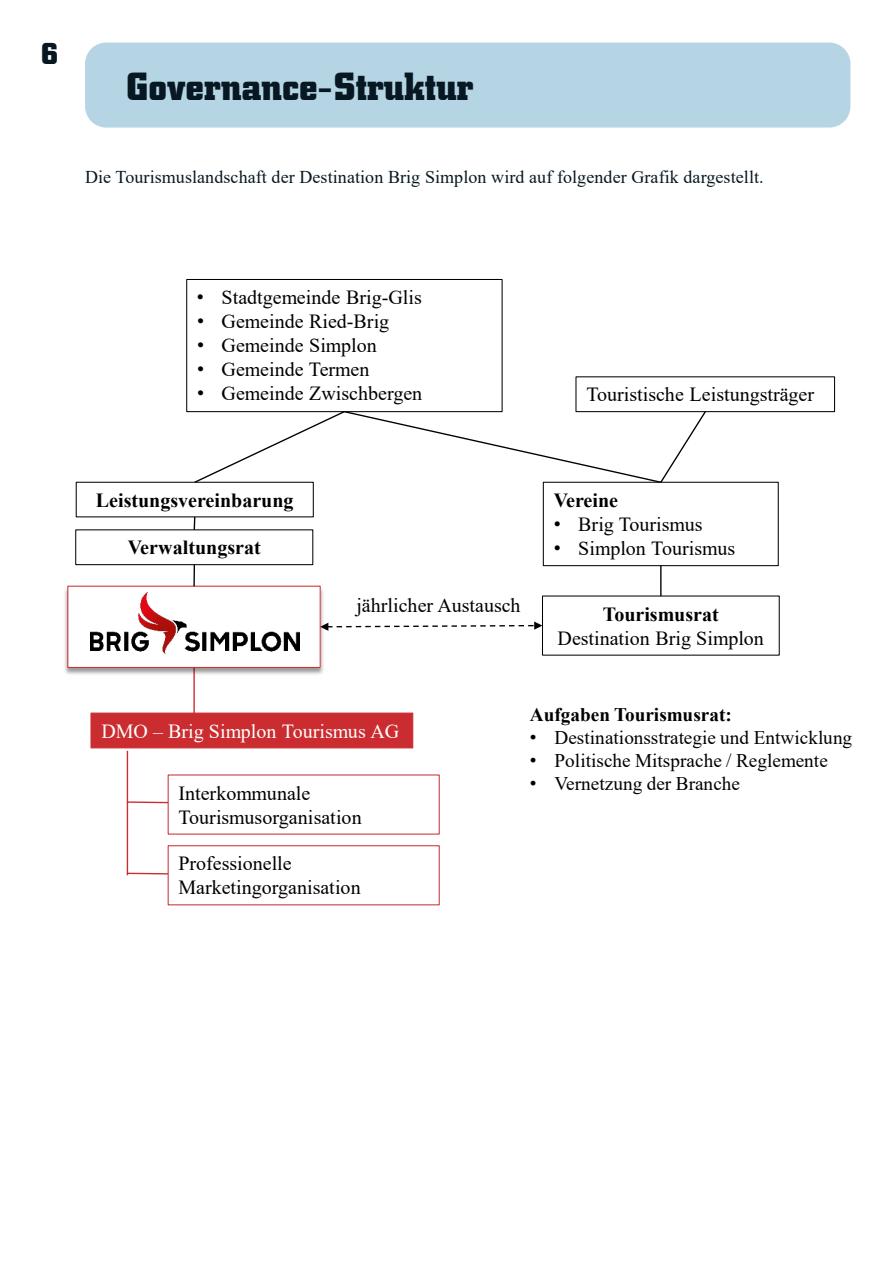
<style>
.page{position:relative;width:893px;height:1263px;background:#fff}
.page>*{position:absolute;margin:0;border:0;box-sizing:border-box;transform-origin:0 0}
.Untertitel{font:700 39px "City BQ";letter-spacing:.005em;color:#071822}
.t1{font:700 30px "City BQ";color:#071822}
.t2{font:20.1px/24.2px "Times New Roman";color:#000}
.t3{font:700 20.1px "Times New Roman";color:#000}
.t4{font:20.1px "Times New Roman";color:#fff}
.t5{font:19.2px "Times New Roman";color:#000}
.t6{font:700 19.2px "Times New Roman";color:#000}
.untertiteli{font:18px "Times New Roman";letter-spacing:.005em;color:#071822}
.s1{font-family:"Arial"}
.s2{font-weight:700}
</style>
<div class="page">
<div style="left:85px;top:43px;width:765px;height:85px;background:#b4d4e4;border-radius:21px"></div>
<hr style="left:660px;top:566px;width:1px;height:30px;background:#000">
<div style="left:543px;top:482px;width:236px;height:84px;border:1px solid #000"></div>
<div style="left:90px;top:712px;width:323px;height:36px;background:#cb2c30;border:1px solid #cb2c30"></div>
<div style="left:168px;top:845px;width:272px;height:60px;border:1px solid #cb2c30"></div>
<hr style="left:127px;top:751px;width:1px;height:124px;background:#cb2c30">
<svg style="left:126px;top:801px;width:43px;height:3px"></svg>
<svg style="left:126px;top:872px;width:44px;height:3px"></svg>
<hr style="left:193px;top:667px;width:2px;height:46px;background:#cb2c30">
<div style="left:186px;top:279px;width:317px;height:133px;border:1px solid #000"></div>
<div style="left:75px;top:529px;width:238px;height:36px;border:1px solid #000"></div>
<img style="left:65px;top:585px;width:259px;height:93px">
<div style="left:68px;top:586px;width:252px;height:81px;background:#fff"></div>
<div style="left:67px;top:586px;width:254px;height:82px;border:1px solid #cb2c30"></div>
<svg style="left:193px;top:516px;width:3px;height:15px"></svg>
<hr style="left:193px;top:565px;width:2px;height:21px;background:#000">
<div style="left:575px;top:376px;width:260px;height:36px;border:1px solid #000"></div>
<svg style="left:193px;top:410px;width:514px;height:74px"></svg>
<svg style="left:320px;top:621px;width:222px;height:10px"></svg>
<img style="left:90px;top:593px;width:209px;height:61px">
<h2 class="t1" style="left:41px;top:37px;width:19px">6</h2>
<p class="Untertitel" style="left:126px;top:64px;width:348px">Governance-Struktur</p>
<p class="untertiteli" style="left:85px;top:164px;width:680px">Die Tourismuslandschaft der Destination Brig Simplon wird auf folgender Grafik dargestellt.</p>
<p class="t2" style="left:197px;top:285px;width:226px"><span class="s1">•</span> Stadtgemeinde Brig-Glis</p>
<p class="t2" style="left:197px;top:309px;width:194px"><span class="s1">•</span> Gemeinde Ried-Brig</p>
<p class="t2" style="left:197px;top:333px;width:181px"><span class="s1">•</span> Gemeinde Simplon</p>
<p class="t2" style="left:197px;top:357px;width:174px"><span class="s1">•</span> Gemeinde Termen</p>
<p class="t2" style="left:197px;top:381px;width:227px"><span class="s1">•</span> Gemeinde Zwischbergen</p>
<p class="t2" style="left:586px;top:382px;width:229px">Touristische Leistungsträger</p>
<p class="t3" style="left:96px;top:485px;width:199px">Leistungsvereinbarung</p>
<p class="t3" style="left:128px;top:533px;width:134px">Verwaltungsrat</p>
<p class="t2" style="left:356px;top:592px;width:166px">jährlicher Austausch</p>
<p class="t3" style="left:554px;top:485px;width:66px">Vereine</p>
<p class="t2" style="left:554px;top:511px;width:150px"><span class="s1">•</span> Brig Tourismus</p>
<p class="t2" style="left:554px;top:535px;width:183px"><span class="s1">•</span> Simplon Tourismus</p>
<p class="t2" style="left:558px;top:601px;width:208px;text-align:center"><span class="s2">Tourismusrat<br></span>Destination Brig Simplon</p>
<p class="t4" style="left:101px;top:717px;width:299px">DMO – Brig Simplon Tourismus AG</p>
<p class="t2" style="left:178px;top:780px;width:185px">Interkommunale<br>Tourismusorganisation</p>
<p class="t2" style="left:178px;top:851px;width:184px">Professionelle<br>Marketingorganisation</p>
<p class="t6" style="left:530px;top:700px;width:203px">Aufgaben Tourismusrat:</p>
<p class="t5" style="left:530px;top:724px;width:324px"><span class="s1">•</span> Destinationsstrategie und Entwicklung</p>
<p class="t5" style="left:530px;top:747px;width:299px"><span class="s1">•</span> Politische Mitsprache / Reglemente</p>
<p class="t5" style="left:530px;top:770px;width:212px"><span class="s1">•</span> Vernetzung der Branche</p>
</div>
